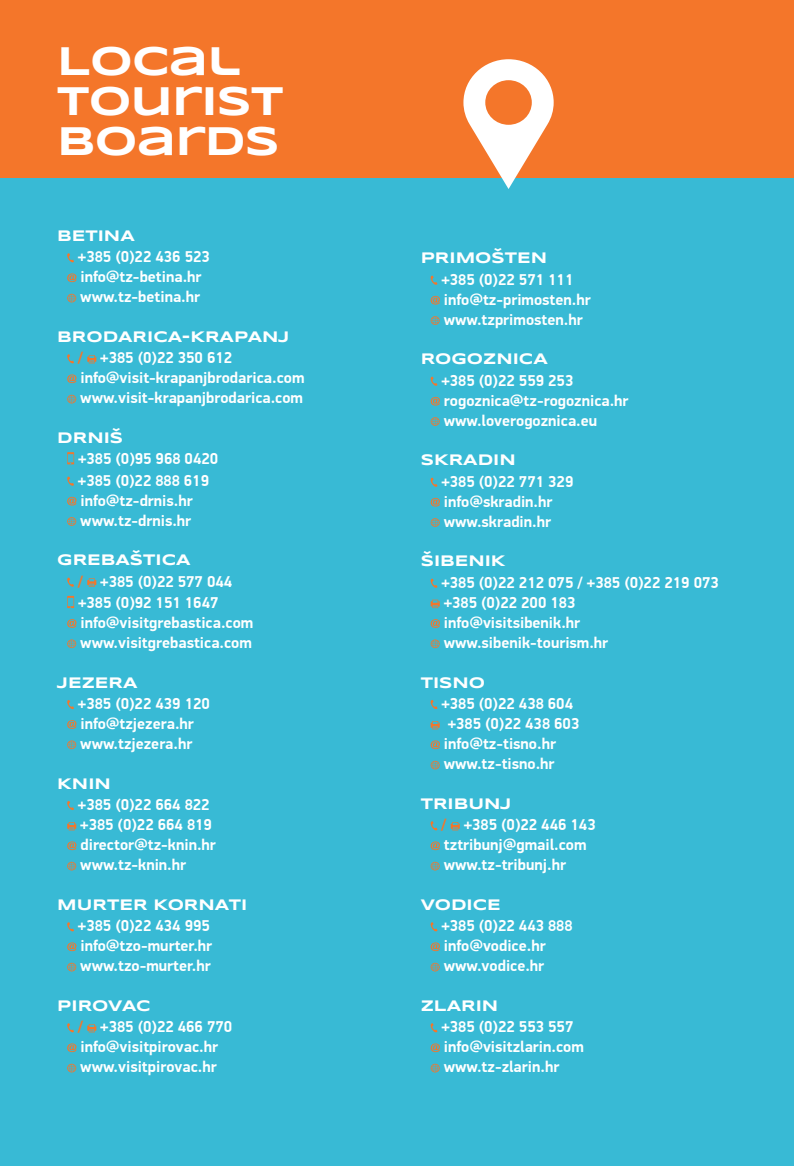
<style>
.page{position:relative;width:794px;height:1166px;background:#38bad5}
.page>*{position:absolute;margin:0;border:0;box-sizing:border-box;transform-origin:0 0}
.t1{font:700 41.3px/40.2px "Syncopate";letter-spacing:-.02em;color:#fff}
.t2{font:700 15.75px/19.9px "PF Din Display Pro";color:#fff}
.t3{font:700 15.75px "Syncopate";color:#fff}
.s1{color:#f4762a}
</style>
<div class="page">
<svg style="left:430px;top:276px;width:7px;height:9px"></svg>
<svg style="left:431px;top:296px;width:9px;height:9px"></svg>
<svg style="left:431px;top:316px;width:9px;height:9px"></svg>
<svg style="left:430px;top:376px;width:7px;height:10px"></svg>
<svg style="left:431px;top:397px;width:9px;height:8px"></svg>
<svg style="left:431px;top:417px;width:9px;height:9px"></svg>
<svg style="left:430px;top:477px;width:7px;height:10px"></svg>
<svg style="left:431px;top:498px;width:9px;height:8px"></svg>
<svg style="left:431px;top:518px;width:9px;height:9px"></svg>
<svg style="left:430px;top:578px;width:7px;height:10px"></svg>
<svg style="left:431px;top:600px;width:9px;height:8px"></svg>
<svg style="left:431px;top:619px;width:9px;height:9px"></svg>
<svg style="left:431px;top:639px;width:9px;height:9px"></svg>
<svg style="left:430px;top:700px;width:7px;height:9px"></svg>
<svg style="left:431px;top:721px;width:9px;height:8px"></svg>
<svg style="left:431px;top:740px;width:9px;height:9px"></svg>
<svg style="left:431px;top:761px;width:9px;height:8px"></svg>
<svg style="left:430px;top:821px;width:7px;height:9px"></svg>
<svg style="left:451px;top:822px;width:9px;height:8px"></svg>
<svg style="left:431px;top:841px;width:9px;height:9px"></svg>
<svg style="left:431px;top:862px;width:9px;height:8px"></svg>
<svg style="left:430px;top:922px;width:7px;height:9px"></svg>
<svg style="left:431px;top:942px;width:9px;height:9px"></svg>
<svg style="left:431px;top:963px;width:9px;height:8px"></svg>
<svg style="left:430px;top:1023px;width:7px;height:9px"></svg>
<svg style="left:431px;top:1043px;width:9px;height:9px"></svg>
<svg style="left:431px;top:1064px;width:9px;height:8px"></svg>
<div style="left:0;top:0;width:794px;height:178px;background:#f4762a"></div>
<svg style="left:67px;top:253px;width:7px;height:9px"></svg>
<svg style="left:67px;top:273px;width:9px;height:9px"></svg>
<svg style="left:67px;top:294px;width:9px;height:8px"></svg>
<svg style="left:67px;top:354px;width:7px;height:9px"></svg>
<svg style="left:87px;top:355px;width:9px;height:8px"></svg>
<svg style="left:67px;top:374px;width:9px;height:9px"></svg>
<svg style="left:67px;top:395px;width:9px;height:8px"></svg>
<svg style="left:67px;top:452px;width:7px;height:12px"></svg>
<svg style="left:67px;top:476px;width:7px;height:10px"></svg>
<svg style="left:67px;top:497px;width:9px;height:8px"></svg>
<svg style="left:67px;top:517px;width:9px;height:9px"></svg>
<svg style="left:67px;top:577px;width:7px;height:10px"></svg>
<svg style="left:87px;top:578px;width:9px;height:9px"></svg>
<svg style="left:67px;top:596px;width:7px;height:12px"></svg>
<svg style="left:67px;top:619px;width:9px;height:9px"></svg>
<svg style="left:67px;top:639px;width:9px;height:9px"></svg>
<svg style="left:67px;top:700px;width:7px;height:9px"></svg>
<svg style="left:67px;top:720px;width:9px;height:9px"></svg>
<svg style="left:67px;top:740px;width:9px;height:9px"></svg>
<svg style="left:67px;top:801px;width:7px;height:9px"></svg>
<svg style="left:67px;top:822px;width:9px;height:8px"></svg>
<svg style="left:67px;top:841px;width:9px;height:9px"></svg>
<svg style="left:67px;top:862px;width:9px;height:8px"></svg>
<svg style="left:67px;top:922px;width:7px;height:9px"></svg>
<svg style="left:67px;top:942px;width:9px;height:9px"></svg>
<svg style="left:67px;top:963px;width:9px;height:8px"></svg>
<svg style="left:67px;top:1023px;width:7px;height:9px"></svg>
<svg style="left:87px;top:1024px;width:9px;height:8px"></svg>
<svg style="left:67px;top:1043px;width:9px;height:9px"></svg>
<svg style="left:67px;top:1064px;width:9px;height:8px"></svg>
<svg style="left:463px;top:59px;width:90px;height:130px"></svg>
<h1 class="t1" style="left:57px;top:40px;width:227px">LOCAL<br>TOURIST<br>BOARDS</h1>
<p class="t3" style="left:57px;top:226px;width:79px">BETINA</p>
<p class="t2" style="left:78px;top:247px;width:133px">+385 (0)22 436 523 info@tz-betina.hr www.tz-betina.hr</p>
<p class="t3" style="left:57px;top:327px;width:234px">BRODARICA-KRAPANJ</p>
<p class="t2" style="left:78px;top:348px;width:228px"><span class="s1">/</span> +385 (0)22 350 612 info@visit-krapanjbrodarica.com www.visit-krapanjbrodarica.com</p>
<p class="t3" style="left:57px;top:428px;width:67px">DRNIŠ</p>
<p class="t2" style="left:78px;top:449px;width:142px;line-height:21.3px">+385 (0)95 968 0420 +385 (0)22 888 619</p>
<p class="t2" style="left:80px;top:490px;width:114px">info@tz-drnis.hr www.tz-drnis.hr</p>
<p class="t3" style="left:57px;top:550px;width:135px">GREBAŠTICA</p>
<p class="t2" style="left:78px;top:571px;width:156px;line-height:21.3px"><span class="s1">/</span> +385 (0)22 577 044 +385 (0)92 151 1647</p>
<p class="t2" style="left:80px;top:613px;width:175px">info@visitgrebastica.com www.visitgrebastica.com</p>
<p class="t3" style="left:57px;top:672px;width:82px">JEZERA</p>
<p class="t2" style="left:78px;top:694px;width:133px">+385 (0)22 439 120 info@tzjezera.hr www.tzjezera.hr</p>
<p class="t3" style="left:57px;top:773px;width:55px">KNIN</p>
<p class="t2" style="left:78px;top:795px;width:139px">+385 (0)22 664 822 +385 (0)22 664 819 director@tz-knin.hr www.tz-knin.hr</p>
<p class="t3" style="left:57px;top:895px;width:191px">MURTER KORNATI</p>
<p class="t2" style="left:78px;top:916px;width:136px">+385 (0)22 434 995 info@tzo-murter.hr www.tzo-murter.hr</p>
<p class="t3" style="left:57px;top:996px;width:95px">PIROVAC</p>
<p class="t2" style="left:78px;top:1017px;width:156px"><span class="s1">/</span> +385 (0)22 466 770 info@visitpirovac.hr www.visitpirovac.hr</p>
<p class="t3" style="left:421px;top:248px;width:128px">PRIMOŠTEN</p>
<p class="t2" style="left:441px;top:270px;width:151px">+385 (0)22 571 111 info@tz-primosten.hr www.tzprimosten.hr</p>
<p class="t3" style="left:421px;top:349px;width:128px">ROGOZNICA</p>
<p class="t2" style="left:441px;top:371px;width:189px">+385 (0)22 559 253 rogoznica@tz-rogoznica.hr www.loverogoznica.eu</p>
<p class="t3" style="left:421px;top:450px;width:97px">SKRADIN</p>
<p class="t2" style="left:441px;top:472px;width:133px">+385 (0)22 771 329 info@skradin.hr www.skradin.hr</p>
<p class="t3" style="left:421px;top:551px;width:86px">ŠIBENIK</p>
<p class="t2" style="left:441px;top:573px;width:279px">+385 (0)22 212 075 / +385 (0)22 219 073 +385 (0)22 200 183<br>info@visitsibenik.hr www.sibenik-tourism.hr</p>
<p class="t3" style="left:421px;top:672px;width:66px">TISNO</p>
<p class="t2" style="left:441px;top:694px;width:139px">+385 (0)22 438 604 +385 (0)22 438 603 info@tz-tisno.hr www.tz-tisno.hr</p>
<p class="t3" style="left:421px;top:794px;width:92px">TRIBUNJ</p>
<p class="t2" style="left:441px;top:815px;width:156px"><span class="s1">/</span> +385 (0)22 446 143 tztribunj@gmail.com www.tz-tribunj.hr</p>
<p class="t3" style="left:421px;top:895px;width:81px">VODICE</p>
<p class="t2" style="left:441px;top:916px;width:133px">+385 (0)22 443 888 info@vodice.hr www.vodice.hr</p>
<p class="t3" style="left:421px;top:996px;width:79px">ZLARIN</p>
<p class="t2" style="left:441px;top:1017px;width:144px">+385 (0)22 553 557 info@visitzlarin.com www.tz-zlarin.hr</p>
</div>
